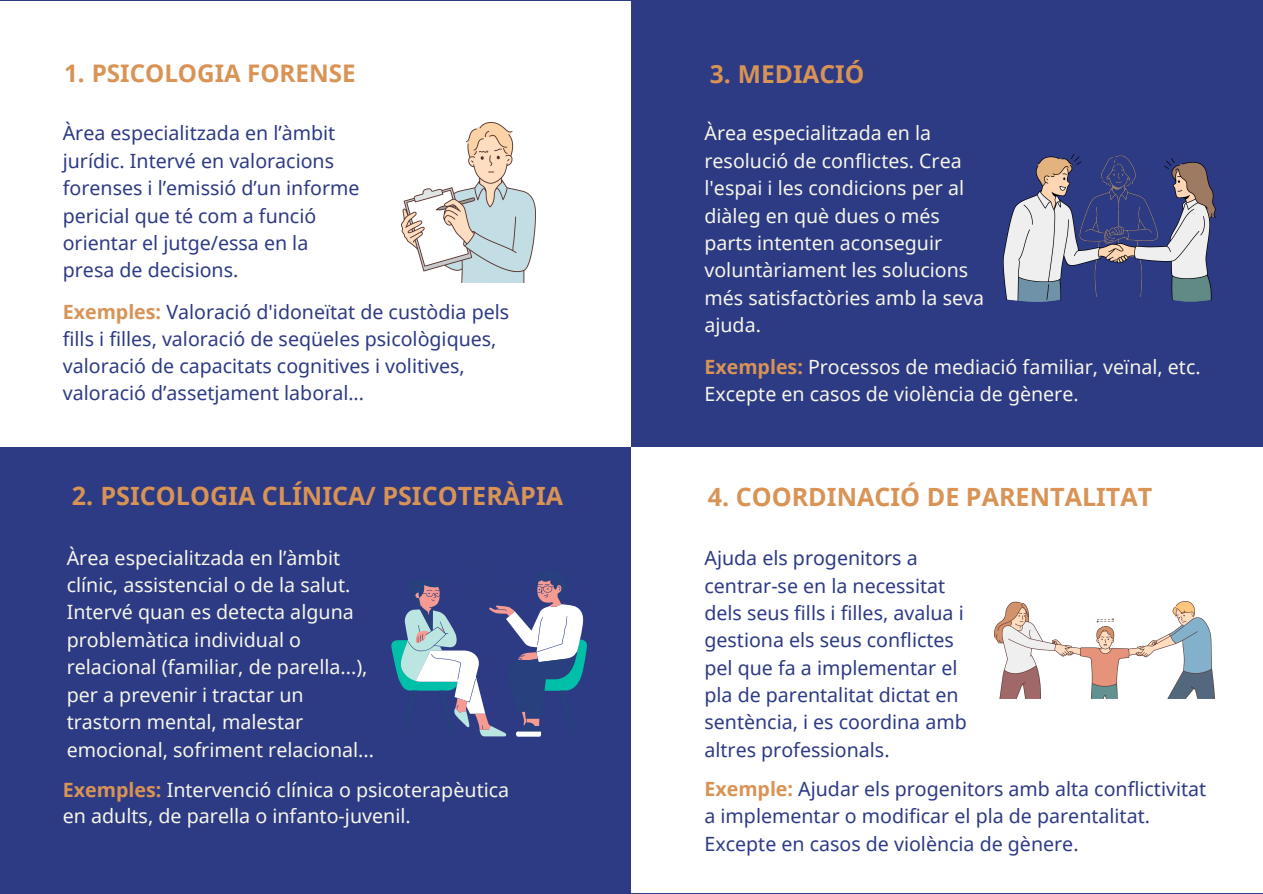
<style>
.page{position:relative;width:1263px;height:894px;background:#fff}
.page>*{position:absolute;margin:0;border:0;box-sizing:border-box;transform-origin:0 0}
.t1{font:700 25.2px "Noto Sans";color:#d89355}
.t2{font:700 25.05px "Noto Sans";color:#d89355}
.t3{font:700 24.6px "Noto Sans";color:#d89355}
.t4{font:700 24.15px "Noto Sans";color:#d89355}
.t5{font:19.65px/27.3px "Noto Sans";color:#2d3a84}
.t6{font:19.65px/27.5px "Noto Sans";color:#f6f6e9}
.s1{color:#fff}
.s2{font-weight:700;color:#d89355}
.s3{color:#2d3a84}
</style>
<div class="page">
<div style="left:0;top:0;width:1263px;height:893px;background:#2d3a84"></div>
<div style="left:0;top:1px;width:631px;height:445px;background:#fff"></div>
<img style="left:402px;top:122px;width:134px;height:160px">
<svg style="left:391px;top:580px;width:196px;height:156px"></svg>
<img style="left:1004px;top:155px;width:211px;height:146px">
<div style="left:631px;top:446px;width:632px;height:446px;background:#fff"></div>
<img style="left:994px;top:601px;width:221px;height:97px">
<p class="t4" style="left:64px;top:56px;width:293px">1.<span class="s1">.</span>PSICOLOGIA FORENSE</p>
<p class="t5" style="left:63px;top:119px;width:298px">Àrea especialitzada en l’àmbit jurídic. Intervé en valoracions forenses i l’emissió d’un informe pericial que té com a funció orientar el jutge/essa en la</p>
<p class="t5" style="left:63px;top:256px;width:177px">presa de decisions.</p>
<p class="t5" style="left:63px;top:298px;width:448px"><span class="s2">Exemples:</span> Valoració d'idoneïtat de custòdia pels fills i filles, valoració de seqüeles psicològiques, valoració de capacitats cognitives i volitives, valoració d’assetjament laboral...</p>
<p class="t1" style="left:72px;top:478px;width:493px">2.<span class="s3">.</span>PSICOLOGIA CLÍNICA/ PSICOTERÀPIA</p>
<p class="t6" style="left:67px;top:543px;width:309px">Àrea especialitzada en l’àmbit clínic, assistencial o de la salut.<br>Intervé quan es detecta alguna problemàtica individual o relacional (familiar, de parella...), per a prevenir i tractar un trastorn mental, malestar emocional, sofriment relacional...</p>
<p class="t6" style="left:63px;top:775px;width:448px;line-height:26.7px"><span class="s2">Exemples:</span> Intervenció clínica o psicoterapèutica en adults, de parella o infanto-juvenil.</p>
<p class="t3" style="left:710px;top:57px;width:156px">3.<span class="s3">.</span>MEDIACIÓ</p>
<p class="t6" style="left:704px;top:119px;width:281px">Àrea especialitzada en la resolució de conflictes. Crea l'espai i les condicions per al diàleg en què dues o més parts intenten aconseguir voluntàriament les solucions més satisfactòries amb la seva ajuda.</p>
<p class="t6" style="left:704px;top:353px;width:498px;line-height:26.7px"><span class="s2">Exemples:</span> Processos de mediació familiar, veïnal, etc.<br>Excepte en casos de violència de gènere.</p>
<p class="t2" style="left:708px;top:479px;width:446px">4. COORDINACIÓ DE PARENTALITAT</p>
<p class="t5" style="left:704px;top:544px;width:264px">Ajuda els progenitors a centrar-se en la necessitat dels seus fills i filles, avalua i gestiona els seus conflictes pel que fa a implementar el pla de parentalitat dictat en sentència, i es coordina amb altres professionals.</p>
<p class="t5" style="left:704px;top:775px;width:503px"><span class="s2">Exemple:</span> Ajudar els progenitors amb alta conflictivitat a implementar o modificar el pla de parentalitat.</p>
<p class="t5" style="left:704px;top:829px;width:376px">Excepte en casos de violència de gènere.</p>
</div>
